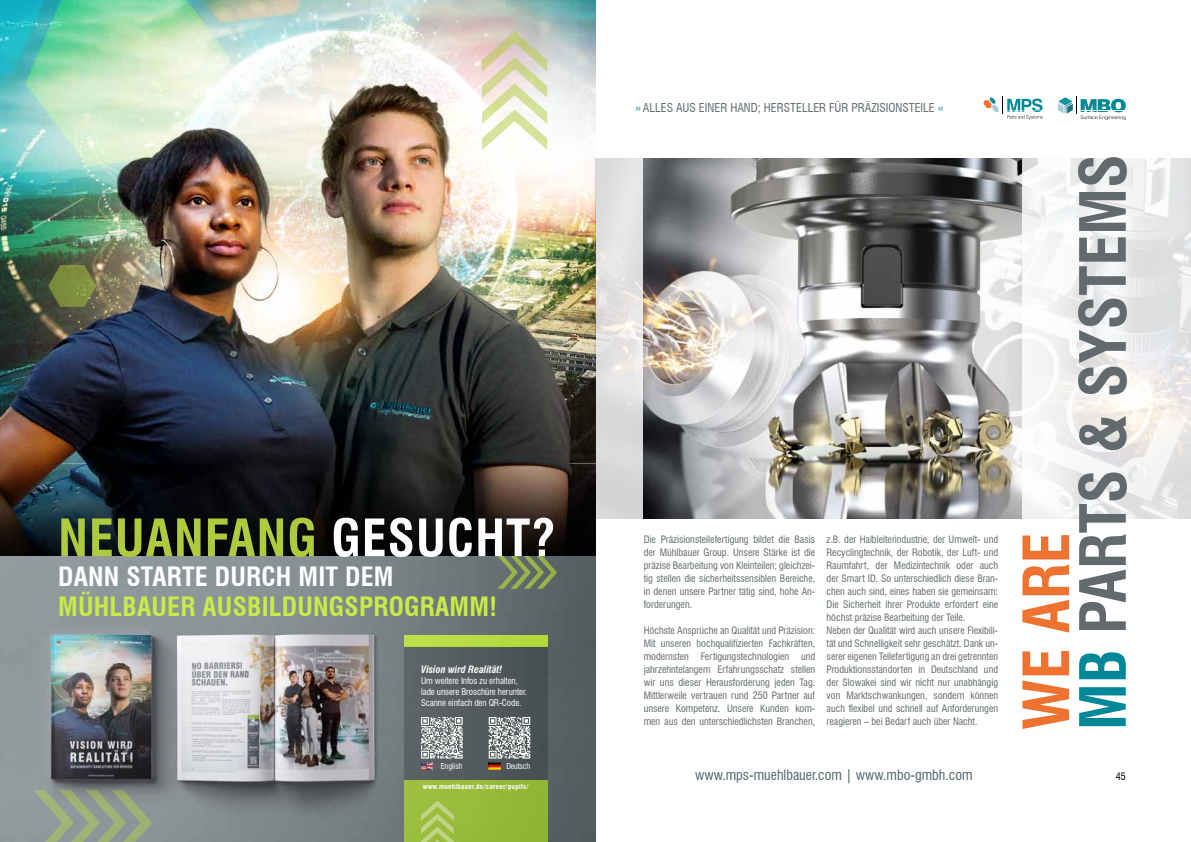
<style>
.page{position:relative;width:1191px;height:842px;background:#fff}
.page>*{position:absolute;margin:0;border:0;box-sizing:border-box;transform-origin:0 0}
.t1{font:700 condensed 62px/56.7px "Swiss 721 BT";color:#626a6e}
.t2{font:700 condensed 50px "Swiss 721 BT";letter-spacing:.02em;color:#afcb3d}
.t3{font:700 condensed 26px "Swiss 721 BT";letter-spacing:.01em;color:#caeb47}
.t4{font:700 condensed 26px "Swiss 721 BT";letter-spacing:.01em;color:#fff}
.t5{font:condensed 14px "Swiss 721 BT";color:#52646d}
.t6{font:condensed 12px "Swiss 721 BT";color:#626a6e}
.t7{font:condensed 10px/13px "Swiss 721 BT";color:#626a6e;text-align:justify}
.t8{font:italic 700 condensed 10px "Swiss 721 BT";color:#fff}
.t9{font:condensed 10px "Swiss 721 BT";color:#000}
.t10{font:condensed 9px/11px "Swiss 721 BT";letter-spacing:-.01em;color:#fff}
.t11{font:condensed 8px "Swiss 721 BT";letter-spacing:-.01em;color:#fff}
.t12{font:700 condensed 7px "Swiss 721 BT";letter-spacing:.04em;color:#fff}
.s1{color:#fff}
.s2{color:#089}
.s3{color:#ee7330}
</style>
<div class="page">
<img style="left:0;top:0;width:595px;height:556px">
<img style="left:0;top:556px;width:595px;height:286px">
<svg style="left:497px;top:556px;width:60px;height:33px;background:#75845d"></svg>
<div style="left:404px;top:646px;width:143px;height:134px;background:#525a5c"></div>
<div style="left:404px;top:780px;width:143px;height:62px;background:#95b938"></div>
<div style="left:404px;top:635px;width:143px;height:11px;background:#b6dc45"></div>
<svg style="left:482px;top:31px;width:65px;height:119px"></svg>
<svg style="left:33px;top:790px;width:119px;height:52px;background:#93a089"></svg>
<svg style="left:421px;top:800px;width:33px;height:42px"></svg>
<svg style="left:489px;top:717px;width:41px;height:42px"></svg>
<div style="left:489px;top:762px;width:12px;height:8px;background:#000;opacity:.5"></div>
<div style="left:421px;top:762px;width:13px;height:9px;background:#000;opacity:.5"></div>
<svg style="left:421px;top:717px;width:41px;height:52px"></svg>
<div style="left:427px;top:762px;width:7px;height:9px;background:#000;opacity:.5"></div>
<svg style="left:48px;top:265px;width:48px;height:42px;background:#737f3e"></svg>
<img style="left:595px;top:158px;width:596px;height:360px">
<svg style="left:983px;top:97px;width:59px;height:23px"></svg>
<svg style="left:1058px;top:97px;width:67px;height:23px"></svg>
<img style="left:643px;top:158px;width:379px;height:360px">
<h2 class="t2" style="left:58px;top:508px;width:499px">NEUANFANG <span class="s1">GESUCHT?</span></h2>
<h3 class="t4" style="left:58px;top:561px;width:337px">DANN STARTE DURCH MIT DEM</h3>
<h3 class="t3" style="left:58px;top:591px;width:440px">MÜHLBAUER AUSBILDUNGSPROGRAMM!</h3>
<p class="t8" style="left:421px;top:663px;width:83px">Vision wird Realität!</p>
<p class="t10" style="left:421px;top:675px;width:107px">Um weitere Infos zu erhalten, lade unsere Broschüre herunter.<br>Scanne einfach den QR-Code.</p>
<p class="t11" style="left:441px;top:761px;width:23px">English</p>
<p class="t11" style="left:506px;top:761px;width:25px">Deutsch</p>
<p class="t12" style="left:423px;top:782px;width:107px">www.muehlbauer.de/career/pupils/</p>
<p class="t6" style="left:635px;top:100px;width:309px"><span class="s2">»</span>ALLES AUS EINER HAND; HERSTELLER FÜR PRÄZISIONSTEILE <span class="s2">«</span></p>
<p class="t7" style="left:643px;top:533px;width:173px">Die Präzisionsteilefertigung bildet die Basis der Mühlbauer Group. Unsere Stärke ist die präzise Bearbeitung von Kleinteilen; gleichzei&shy;tig stellen die sicherheitssensiblen Bereiche, in denen unsere Partner tätig sind, hohe An&shy;forderungen.</p>
<p class="t7" style="left:643px;top:624px;width:173px">Höchste Ansprüche an Qualität und Präzision:<br>Mit unseren hochqualifizierten Fachkräften, modernsten Fertigungstechnologien und jahrzehntelangem Erfahrungsschatz stellen wir uns dieser Herausforderung jeden Tag.<br>Mittlerweile vertrauen rund 250 Partner auf unsere Kompetenz. Unsere Kunden kom&shy;men aus den unterschiedlichsten Branchen,</p>
<p class="t7" style="left:826px;top:533px;width:173px;text-align:left">z.B. der Halbleiterindustrie, der Umwelt- und Recyclingtechnik, der Robotik, der Luft- und Raumfahrt, der Medizintechnik oder auch der Smart ID. So unterschiedlich diese Bran&shy;chen auch sind, eines haben sie gemeinsam:<br>Die Sicherheit ihrer Produkte erfordert eine höchst präzise Bearbeitung der Teile.<br>Neben der Qualität wird auch unsere Flexibili&shy;tät und Schnelligkeit sehr geschätzt. Dank un&shy;serer eigenen Teilefertigung an drei getrennten Produktionsstandorten in Deutschland und der Slowakei sind wir nicht nur unabhängig von Marktschwankungen, sondern können auch flexibel und schnell auf Anforderungen reagieren – bei Bedarf auch über Nacht.</p>
<h1 class="t1" style="left:1018px;top:730px;width:577px;rotate:-90deg"><span class="s3">WE ARE<br></span><span class="s2">MB</span> PARTS &amp; SYSTEMS</h1>
<h3 class="t5" style="left:695px;top:766px;width:279px">www.mps-muehlbauer.com | www.mbo-gmbh.com</h3>
<p class="t9" style="left:1115px;top:770px;width:11px">45</p>
</div>
